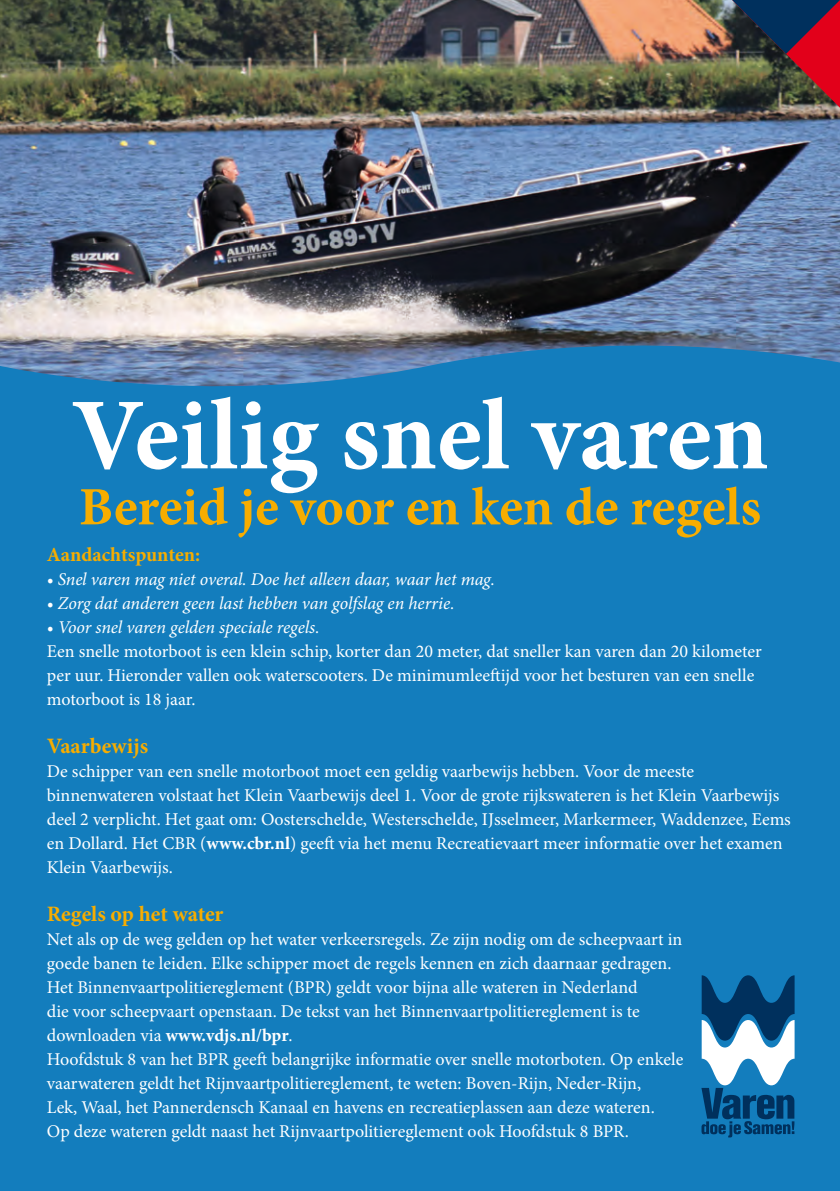
<style>
.page{position:relative;width:840px;height:1191px;background:#fff}
.page>*{position:absolute;margin:0;border:0;box-sizing:border-box;transform-origin:0 0}
.t1{font:700 102px "Minion Pro";letter-spacing:-.005em;color:#fff}
.t2{font:700 54px "Minion Pro";color:#f7ad00}
.platte_tekst{font:700 22px "Minion Pro";color:#f7ad00}
.platte_tekst-2{font:700 20px "Minion Pro";letter-spacing:-.005em;color:#f7ad00}
.platte_tekst-3{font:18px/24px "Minion Pro";color:#fff}
.inspring_4_mm{font:italic 18px "Minion Pro";letter-spacing:-.005em;color:#fff}
.s1{font-weight:700}
</style>
<div class="page">
<img style="left:1px;top:0;width:838px;height:320px">
<img style="left:0;top:0;width:1px;height:649px">
<div style="left:0;top:320px;width:839px;height:871px;background:#137dbd"></div>
<svg style="left:731px;top:0;width:108px;height:108px;background:#562f39"></svg>
<svg style="left:701px;top:975px;width:93px;height:162px"></svg>
<p class="t1" style="left:71px;top:364px;width:698px">Veilig snel varen</p>
<p class="t2" style="left:79px;top:469px;width:683px">Bereid je voor en ken de regels</p>
<p class="platte_tekst-2" style="left:47px;top:540px;width:155px">Aandachtspunten:</p>
<p class="inspring_4_mm" style="left:47px;top:567px;width:449px">• Snel varen mag niet overal. Doe het alleen daar, waar het mag.</p>
<p class="inspring_4_mm" style="left:47px;top:591px;width:409px">• Zorg dat anderen geen last hebben van golfslag en herrie.</p>
<p class="inspring_4_mm" style="left:47px;top:615px;width:274px">• Voor snel varen gelden speciale regels.</p>
<p class="platte_tekst-3" style="left:47px;top:639px;width:716px">Een snelle motorboot is een klein schip, korter dan 20 meter, dat sneller kan varen dan 20 kilometer per uur. Hieronder vallen ook waterscooters. De minimumleeftijd voor het besturen van een snelle motorboot is 18 jaar.</p>
<p class="platte_tekst" style="left:47px;top:730px;width:103px">Vaarbewijs</p>
<p class="platte_tekst-3" style="left:47px;top:759px;width:745px">De schipper van een snelle motorboot moet een geldig vaarbewijs hebben. Voor de meeste binnenwateren volstaat het Klein Vaarbewijs deel 1. Voor de grote rijkswateren is het Klein Vaarbewijs deel 2 verplicht. Het gaat om: Oosterschelde, Westerschelde, IJsselmeer, Markermeer, Waddenzee, Eems en Dollard. Het CBR (<span class="s1">www.cbr.nl</span>) geeft via het menu Recreatievaart meer informatie over het examen Klein Vaarbewijs.</p>
<p class="platte_tekst" style="left:47px;top:898px;width:178px">Regels op het water</p>
<p class="platte_tekst-3" style="left:47px;top:927px;width:637px">Net als op de weg gelden op het water verkeersregels. Ze zijn nodig om de scheepvaart in goede banen te leiden. Elke schipper moet de regels kennen en zich daarnaar gedragen.<br>Het Binnenvaartpolitiereglement (BPR) geldt voor bijna alle wateren in Nederland<br>die voor scheepvaart openstaan. De tekst van het Binnenvaartpolitiereglement is te downloaden via <span class="s1">www.vdjs.nl/bpr</span>.<br>Hoofdstuk 8 van het BPR geeft belangrijke informatie over snelle motorboten. Op enkele vaarwateren geldt het Rijnvaartpolitiereglement, te weten: Boven-Rijn, Neder-Rijn,<br>Lek, Waal, het Pannerdensch Kanaal en havens en recreatieplassen aan deze wateren.<br>Op deze wateren geldt naast het Rijnvaartpolitiereglement ook Hoofdstuk 8 BPR.</p>
</div>
